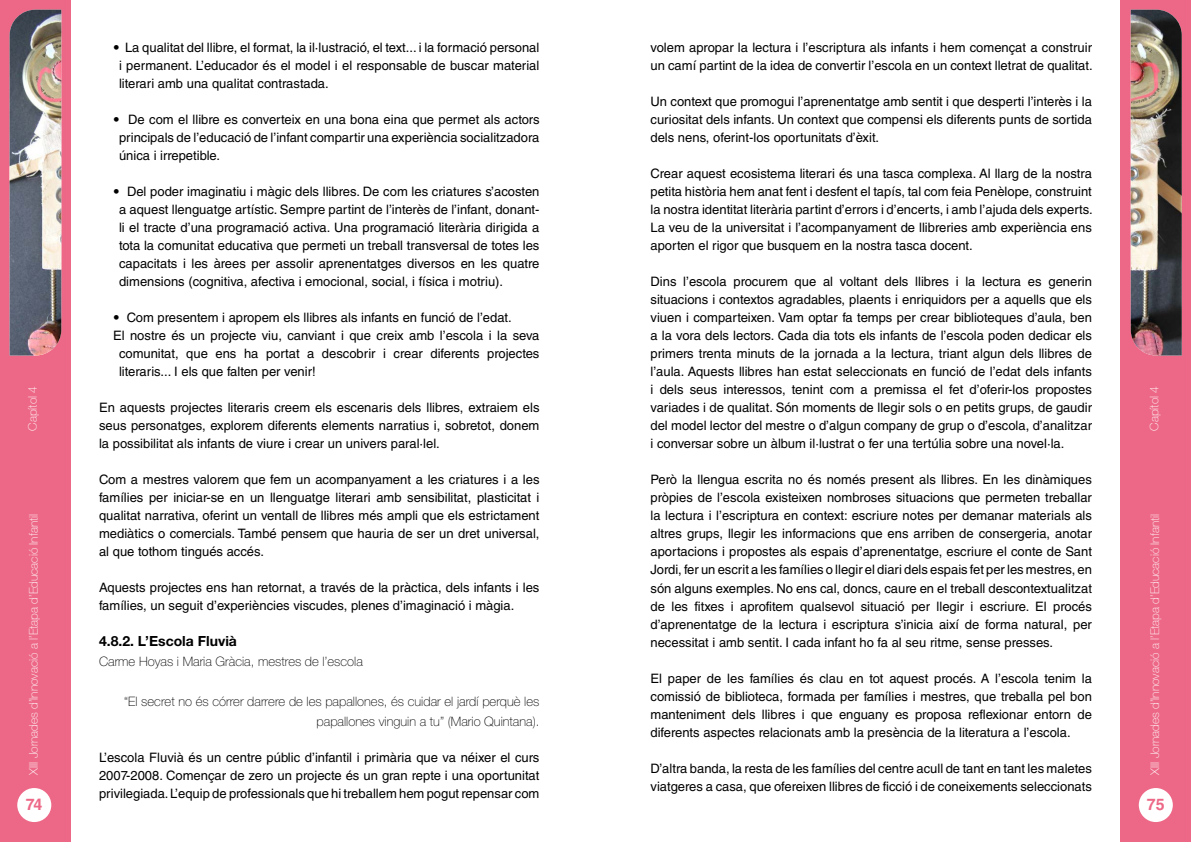
<style>
.page{position:relative;width:1191px;height:842px;background:#fff}
.page>*{position:absolute;margin:0;border:0;box-sizing:border-box;transform-origin:0 0}
.t1{font:700 16px "Helvetica LT Std";color:#ed6887}
.t2{font:700 14px "Helvetica Neue";color:#000}
.t3{font:13px/18px "Helvetica LT Std";color:#000;text-align:justify}
.t4{font:100 13px/20px "Helvetica Neue";color:#000;text-align:right}
.t5{font:100 12px "Helvetica 35";color:#fff}
.s1{font-style:italic}
</style>
<div class="page">
<div style="left:1120px;top:0;width:71px;height:842px;background:#ed6887"></div>
<div style="left:1138px;top:788px;width:34px;height:34px;background:#fff;border-radius:50%"></div>
<div style="left:0;top:0;width:71px;height:842px;background:#ed6887"></div>
<div style="left:17px;top:788px;width:34px;height:34px;background:#fff;border-radius:50%"></div>
<img style="left:10px;top:10px;width:51px;height:345px">
<img style="left:1130px;top:10px;width:51px;height:345px">
<p class="t3" style="left:119px;top:39px;width:422px;text-indent:-6px"><span class="s1">•</span> La qualitat del llibre, el format, la il·lustració, el text... i la formació personal i permanent. L’educador és el model i el responsable de buscar material literari amb una qualitat contrastada.</p>
<p class="t3" style="left:119px;top:111px;width:422px;text-indent:-6px"><span class="s1">•</span> De com el llibre es converteix en una bona eina que permet als actors principals de l’educació de l’infant compartir una experiència socialitzadora única i irrepetible.</p>
<p class="t3" style="left:119px;top:183px;width:422px;text-indent:-6px"><span class="s1">•</span> Del poder imaginatiu i màgic dels llibres. De com les criatures s’acosten a aquest llenguatge artístic. Sempre partint de l’interès de l’infant, donant&shy;li el tracte d’una programació activa. Una programació literària dirigida a tota la comunitat educativa que permeti un treball transversal de totes les capacitats i les àrees per assolir aprenentatges diversos en les quatre dimensions (cognitiva, afectiva i emocional, social, i física i motriu).</p>
<p class="t3" style="left:113px;top:309px;width:400px"><span class="s1">•</span> Com presentem i apropem els llibres als infants en funció de l’edat.</p>
<p class="t3" style="left:113px;top:327px;width:428px">El nostre és un projecte viu, canviant i que creix amb l’escola i la seva</p>
<p class="t3" style="left:119px;top:345px;width:422px">comunitat, que ens ha portat a descobrir i crear diferents projectes</p>
<p class="t3" style="left:119px;top:363px;width:198px">literaris... I els que falten per venir!</p>
<p class="t3" style="left:99px;top:399px;width:442px">En aquests projectes literaris creem els escenaris dels llibres, extraiem els seus personatges, explorem diferents elements narratius i, sobretot, donem la possibilitat als infants de viure i crear un univers paral·lel.</p>
<p class="t3" style="left:99px;top:471px;width:442px">Com a mestres valorem que fem un acompanyament a les criatures i a les famílies per iniciar-se en un llenguatge literari amb sensibilitat, plasticitat i qualitat narrativa, oferint un ventall de llibres més ampli que els estrictament mediàtics o comercials. També pensem que hauria de ser un dret universal, al que tothom tingués accés.</p>
<p class="t3" style="left:99px;top:579px;width:442px">Aquests projectes ens han retornat, a través de la pràctica, dels infants i les famílies, un seguit d’experiències viscudes, plenes d’imaginació i màgia.</p>
<p class="t2" style="left:99px;top:633px;width:139px">4.8.2. L’Escola Fluvià</p>
<p class="t4" style="left:99px;top:652px;width:265px">Carme Hoyas i Maria Gràcia, mestres de l’escola</p>
<p class="t4" style="left:124px;top:692px;width:417px">“El secret no és córrer darrere de les papallones, és cuidar el jardí perquè les papallones vinguin a tu” (Mario Quintana).</p>
<p class="t3" style="left:99px;top:749px;width:442px">L’escola Fluvià és un centre públic d’infantil i primària que va néixer el curs 2007-2008. Començar de zero un projecte és un gran repte i una oportunitat privilegiada. L’equip de professionals que hi treballem hem pogut repensar com</p>
<p class="t3" style="left:650px;top:39px;width:444px">volem apropar la lectura i l’escriptura als infants i hem començat a construir un camí partint de la idea de convertir l’escola en un context lletrat de qualitat.</p>
<p class="t3" style="left:650px;top:93px;width:443px">Un context que promogui l’aprenentatge amb sentit i que desperti l’interès i la curiositat dels infants. Un context que compensi els diferents punts de sortida dels nens, oferint-los oportunitats d’èxit.</p>
<p class="t3" style="left:650px;top:165px;width:444px">Crear aquest ecosistema literari és una tasca complexa. Al llarg de la nostra petita història hem anat fent i desfent el tapís, tal com feia Penèlope, construint la nostra identitat literària partint d’errors i d’encerts, i amb l’ajuda dels experts.<br>La veu de la universitat i l’acompanyament de llibreries amb experiència ens aporten el rigor que busquem en la nostra tasca docent.</p>
<p class="t3" style="left:650px;top:273px;width:443px">Dins l’escola procurem que al voltant dels llibres i la lectura es generin situacions i contextos agradables, plaents i enriquidors per a aquells que els viuen i comparteixen. Vam optar fa temps per crear biblioteques d’aula, ben a la vora dels lectors. Cada dia tots els infants de l’escola poden dedicar els primers trenta minuts de la jornada a la lectura, triant algun dels llibres de l’aula. Aquests llibres han estat seleccionats en funció de l’edat dels infants i dels seus interessos, tenint com a premissa el fet d’oferir-los propostes variades i de qualitat. Són moments de llegir sols o en petits grups, de gaudir del model lector del mestre o d’algun company de grup o d’escola, d’analitzar i conversar sobre un àlbum il·lustrat o fer una tertúlia sobre una novel·la.</p>
<p class="t3" style="left:650px;top:471px;width:443px">Però la llengua escrita no és només present als llibres. En les dinàmiques pròpies de l’escola existeixen nombroses situacions que permeten treballar la lectura i l’escriptura en context: escriure notes per demanar materials als altres grups, llegir les informacions que ens arriben de consergeria, anotar aportacions i propostes als espais d’aprenentatge, escriure el conte de Sant Jordi, fer un escrit a les famílies o llegir el diari dels espais fet per les mestres, en són alguns exemples. No ens cal, doncs, caure en el treball descontextualitzat de les fitxes i aprofitem qualsevol situació per llegir i escriure. El procés d’aprenentatge de la lectura i escriptura s’inicia així de forma natural, per necessitat i amb sentit. I cada infant ho fa al seu ritme, sense presses.</p>
<p class="t3" style="left:650px;top:669px;width:443px">El paper de les famílies és clau en tot aquest procés. A l’escola tenim la comissió de biblioteca, formada per famílies i mestres, que treballa pel bon manteniment dels llibres i que enguany es proposa reflexionar entorn de diferents aspectes relacionats amb la presència de la literatura a l’escola.</p>
<p class="t3" style="left:650px;top:759px;width:443px">D’altra banda, la resta de les famílies del centre acull de tant en tant les maletes viatgeres a casa, que ofereixen llibres de ficció i de coneixements seleccionats</p>
<p class="t5" style="left:26px;top:431px;width:46px;rotate:-90deg">Capítol 4</p>
<p class="t5" style="left:1147px;top:431px;width:46px;rotate:-90deg">Capítol 4</p>
<p class="t5" style="left:27px;top:774px;width:262px;rotate:-90deg">XIII Jornades d’Innovació a l’Etapa d’Educació Infantil</p>
<p class="t5" style="left:1148px;top:774px;width:262px;rotate:-90deg">XIII Jornades d’Innovació a l’Etapa d’Educació Infantil</p>
<p class="t1" style="left:26px;top:794px;width:18px">74</p>
<p class="t1" style="left:1146px;top:794px;width:19px">75</p>
</div>
